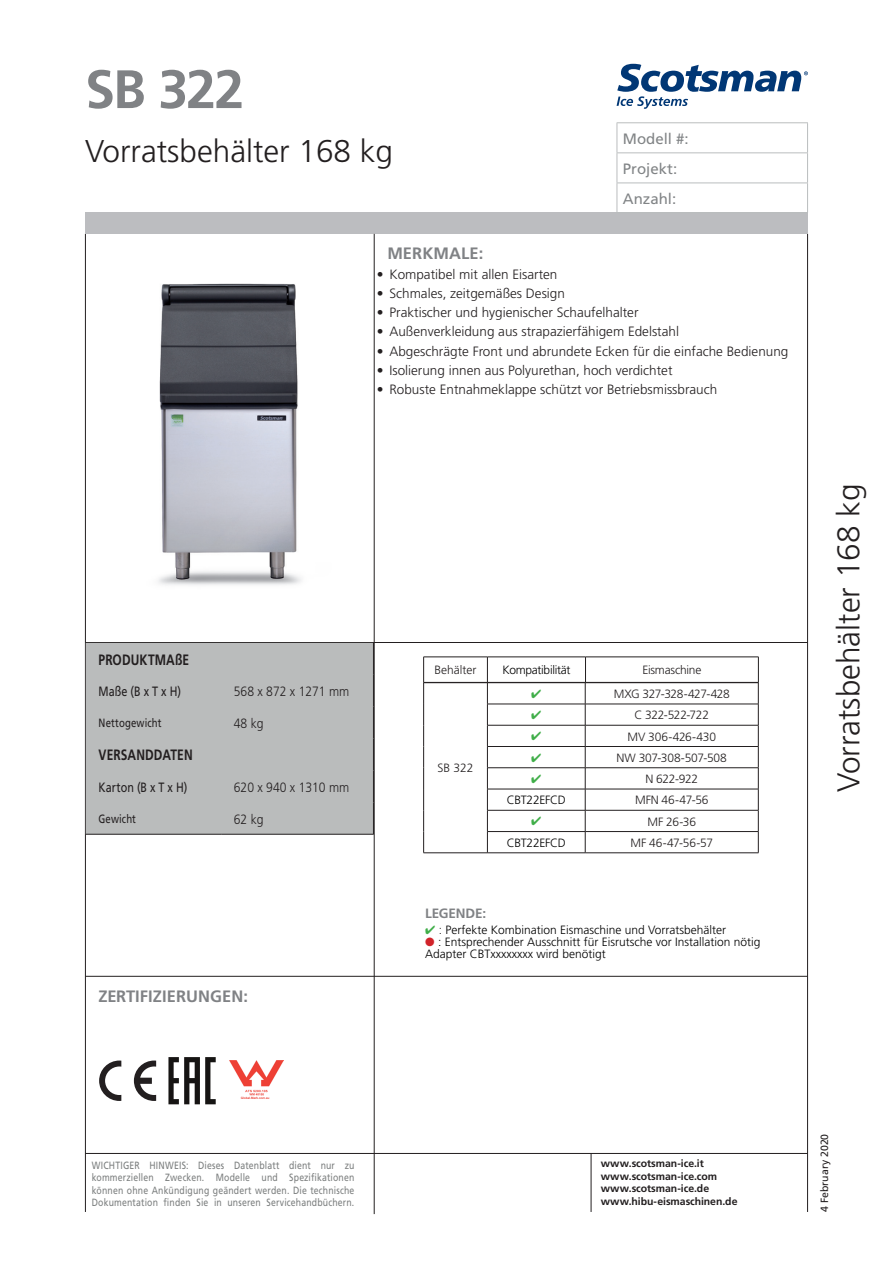
<style>
.page{position:relative;width:893px;height:1263px;background:#fff}
.page>*{position:absolute;margin:0;border:0;box-sizing:border-box;transform-origin:0 0}
.Note_fondo_pagina{font:700 54px "Frutiger";color:#808285}
.Sottotitolo{font:300 31.5px "Frutiger";color:#231f20}
.t1{font:700 16.5px "Frutiger";letter-spacing:.005em;color:#808285}
.t2{font:15px/30px "Frutiger";color:#818486}
.Note_fondo_pagina-2{font:700 15px "Frutiger";letter-spacing:.01em;color:#231f20;scale:.8 1}
.t3{font:300 13.5px "Frutiger";color:#231f20}
.t4{font:300 13.5px "Frutiger";color:#231f20;scale:.9 1}
.Note_fondo_pagina-3{font:13.5px "Frutiger";letter-spacing:.01em;color:#231f20;scale:.8 1}
.Note_fondo_pagina-4{font:700 13.5px "Frutiger";letter-spacing:-.01em;color:#808285}
.Tabella_testo_light{font:300 12px "Frutiger";color:#000}
.Note_fondo_pagina-5{font:300 12px "Frutiger";letter-spacing:-.02em;color:#231f20}
.Tabella_testo_light-2{font:300 12px "Frutiger";letter-spacing:-.025em;color:#000}
.Note_fondo_pagina-6{font:12px "Frutiger";letter-spacing:.01em;color:#231f20;scale:.8 1}
.Note_fondo_pagina-7{font:300 12px "Frutiger";color:#231f20}
.t5{font:10.5px/12.6px "Frutiger";letter-spacing:.02em;color:#7c7f7f;text-align:justify;scale:.83 1}
.t6{font:700 10.5px/12.6px "Frutiger";letter-spacing:-.005em;color:#231f20}
.t7{font:10.5px "Frutiger";color:#231f20}
.s1{color:#40ae49}
.s2{color:#231f20}
.s3{color:#d1232a}
</style>
<div class="page">
<hr style="left:85px;top:234px;width:1px;height:978px;background:#231f20">
<hr style="left:807px;top:234px;width:1px;height:978px;background:#231f20">
<hr style="left:85px;top:1153px;width:722px;height:1px;background:#231f20">
<hr style="left:591px;top:1153px;width:1px;height:59px;background:#231f20">
<svg style="left:617px;top:64px;width:191px;height:45px"></svg>
<div style="left:85px;top:213px;width:723px;height:21px;background:#bcbdc0"></div>
<hr style="left:374px;top:234px;width:1px;height:980px;background:#231f20">
<hr style="left:85px;top:642px;width:722px;height:1px;background:#231f20">
<hr style="left:85px;top:976px;width:722px;height:1px;background:#231f20">
<hr style="left:617px;top:122px;width:191px;height:1px;background:#babdbe">
<svg style="left:617px;top:123px;width:1px;height:29px"></svg>
<svg style="left:807px;top:123px;width:1px;height:29px"></svg>
<hr style="left:617px;top:152px;width:191px;height:1px;background:#babdbe">
<hr style="left:617px;top:153px;width:1px;height:30px;background:#babdbe">
<hr style="left:807px;top:153px;width:1px;height:30px;background:#babdbe">
<hr style="left:617px;top:183px;width:191px;height:1px;background:#babdbe">
<hr style="left:617px;top:183px;width:1px;height:30px;background:#babdbe">
<hr style="left:807px;top:183px;width:1px;height:30px;background:#babdbe">
<img style="left:158px;top:283px;width:143px;height:302px">
<div style="left:86px;top:643px;width:287px;height:191px;background:#babcbc"></div>
<hr style="left:86px;top:834px;width:135px;height:1px;background:#231f20">
<hr style="left:221px;top:834px;width:153px;height:1px;background:#231f20">
<hr style="left:373px;top:643px;width:1px;height:32px;background:#231f20">
<hr style="left:373px;top:675px;width:1px;height:32px;background:#231f20">
<hr style="left:373px;top:707px;width:1px;height:31px;background:#231f20">
<hr style="left:373px;top:738px;width:1px;height:32px;background:#231f20">
<hr style="left:373px;top:770px;width:1px;height:32px;background:#231f20">
<hr style="left:373px;top:802px;width:1px;height:32px;background:#231f20">
<svg style="left:134px;top:1060px;width:22px;height:41px"></svg>
<svg style="left:99px;top:1060px;width:22px;height:41px"></svg>
<svg style="left:168px;top:1057px;width:48px;height:47px"></svg>
<img style="left:230px;top:1060px;width:53px;height:38px">
<hr style="left:423px;top:852px;width:64px;height:1px;background:#231f20">
<hr style="left:487px;top:704px;width:98px;height:1px;background:#231f20">
<hr style="left:585px;top:704px;width:173px;height:1px;background:#231f20">
<hr style="left:487px;top:725px;width:98px;height:1px;background:#231f20">
<hr style="left:585px;top:725px;width:173px;height:1px;background:#231f20">
<hr style="left:487px;top:746px;width:98px;height:1px;background:#231f20">
<hr style="left:585px;top:746px;width:173px;height:1px;background:#231f20">
<hr style="left:487px;top:767px;width:98px;height:1px;background:#231f20">
<hr style="left:585px;top:767px;width:173px;height:1px;background:#231f20">
<hr style="left:487px;top:789px;width:98px;height:1px;background:#231f20">
<hr style="left:585px;top:789px;width:173px;height:1px;background:#231f20">
<hr style="left:487px;top:810px;width:98px;height:1px;background:#231f20">
<hr style="left:585px;top:810px;width:173px;height:1px;background:#231f20">
<hr style="left:487px;top:831px;width:98px;height:1px;background:#231f20">
<hr style="left:585px;top:831px;width:173px;height:1px;background:#231f20">
<hr style="left:487px;top:852px;width:98px;height:1px;background:#231f20">
<hr style="left:585px;top:852px;width:173px;height:1px;background:#231f20">
<hr style="left:423px;top:657px;width:64px;height:1px;background:#231f20">
<hr style="left:423px;top:682px;width:64px;height:1px;background:#231f20">
<hr style="left:487px;top:657px;width:98px;height:1px;background:#231f20">
<svg style="left:487px;top:657px;width:1px;height:196px"></svg>
<hr style="left:585px;top:657px;width:174px;height:1px;background:#231f20">
<svg style="left:585px;top:657px;width:1px;height:196px"></svg>
<svg style="left:758px;top:657px;width:1px;height:196px"></svg>
<hr style="left:487px;top:682px;width:98px;height:1px;background:#231f20">
<hr style="left:585px;top:682px;width:174px;height:1px;background:#231f20">
<svg style="left:423px;top:657px;width:1px;height:196px"></svg>
<p class="Note_fondo_pagina" style="left:85px;top:58px;width:161px">SB 322</p>
<p class="Sottotitolo" style="left:85px;top:134px;width:310px">Vorratsbehälter 168 kg</p>
<p class="t1" style="left:387px;top:244px;width:97px">MERKMALE:</p>
<p class="t2" style="left:623px;top:123px;width:67px">Modell #:<br>Projekt:<br>Anzahl:</p>
<p class="t3" style="left:377px;top:267px;width:182px">• Kompatibel mit allen Eisarten</p>
<p class="t3" style="left:377px;top:286px;width:190px">• Schmales, zeitgemäßes Design</p>
<p class="t3" style="left:377px;top:305px;width:263px">• Praktischer und hygienischer Schaufelhalter</p>
<p class="t3" style="left:377px;top:324px;width:304px">• Außenverkleidung aus strapazierfähigem Edelstahl</p>
<p class="t3" style="left:377px;top:343px;width:413px">• Abgeschrägte Front und abrundete Ecken für die einfache Bedienung</p>
<p class="t3" style="left:377px;top:362px;width:297px">• Isolierung innen aus Polyurethan, hoch verdichtet</p>
<p class="t3" style="left:377px;top:381px;width:342px">• Robuste Entnahmeklappe schützt vor Betriebsmissbrauch</p>
<p class="Note_fondo_pagina-2" style="left:99px;top:651px;width:115px">PRODUKTMAßE</p>
<p class="Note_fondo_pagina-3" style="left:99px;top:683px;width:105px">Maße (B x T x H)</p>
<p class="t4" style="left:234px;top:684px;width:130px">568 x 872 x 1271 mm</p>
<p class="Note_fondo_pagina-6" style="left:99px;top:716px;width:80px">Nettogewicht</p>
<p class="t4" style="left:234px;top:716px;width:35px">48 kg</p>
<p class="Note_fondo_pagina-2" style="left:99px;top:746px;width:119px">VERSANDDATEN</p>
<p class="Note_fondo_pagina-3" style="left:99px;top:779px;width:113px">Karton (B x T x H)</p>
<p class="t4" style="left:234px;top:779px;width:130px">620 x 940 x 1310 mm</p>
<p class="Note_fondo_pagina-6" style="left:99px;top:812px;width:48px">Gewicht</p>
<p class="t4" style="left:234px;top:811px;width:35px">62 kg</p>
<p class="t1" style="left:99px;top:987px;width:151px">ZERTIFIZIERUNGEN:</p>
<p class="Note_fondo_pagina-7" style="left:434px;top:663px;width:43px">Behälter</p>
<p class="Tabella_testo_light-2" style="left:502px;top:663px;width:70px">Kompatibilität</p>
<p class="Note_fondo_pagina-5" style="left:642px;top:663px;width:60px">Eismaschine</p>
<p class="Note_fondo_pagina-5" style="left:437px;top:761px;width:38px">SB 322</p>
<p class="Note_fondo_pagina-5" style="left:614px;top:687px;width:118px">MXG 327-328-427-428</p>
<p class="Note_fondo_pagina-5" style="left:634px;top:708px;width:76px">C 322-522-722</p>
<p class="Note_fondo_pagina-5" style="left:627px;top:730px;width:90px">MV 306-426-430</p>
<p class="Note_fondo_pagina-5" style="left:617px;top:751px;width:112px">NW 307-308-507-508</p>
<p class="Note_fondo_pagina-5" style="left:645px;top:772px;width:54px">N 622-922</p>
<p class="Tabella_testo_light-2" style="left:507px;top:793px;width:60px">CBT22EFCD</p>
<p class="Note_fondo_pagina-5" style="left:635px;top:793px;width:75px">MFN 46-47-56</p>
<p class="Note_fondo_pagina-5" style="left:647px;top:815px;width:50px">MF 26-36</p>
<p class="Tabella_testo_light-2" style="left:507px;top:836px;width:60px">CBT22EFCD</p>
<p class="Note_fondo_pagina-5" style="left:630px;top:836px;width:84px">MF 46-47-56-57</p>
<p class="Note_fondo_pagina-4" style="left:425px;top:905px;width:62px">LEGENDE:</p>
<p class="Tabella_testo_light" style="left:425px;top:923px;width:302px"><span class="s1">✔</span> <span class="s2">:</span> Perfekte Kombination Eismaschine und Vorratsbehälter</p>
<p class="Tabella_testo_light" style="left:425px;top:935px;width:337px"><span class="s3">●</span> : Entsprechender Ausschnitt für Eisrutsche vor Installation nötig</p>
<p class="Tabella_testo_light" style="left:425px;top:947px;width:182px">Adapter CBTxxxxxxxx wird benötigt</p>
<p class="Sottotitolo" style="left:831px;top:792px;width:310px;rotate:-90deg">Vorratsbehälter 168 kg</p>
<p class="t5" style="left:92px;top:1158px;width:318px">WICHTIGER HINWEIS: Dieses Datenblatt dient nur zu kommerziellen Zwecken. Modelle und Spezifikationen können ohne Ankündigung geändert werden. Die technische Dokumentation finden Sie in unseren Servicehandbüchern.</p>
<p class="t6" style="left:601px;top:1157px;width:138px">www.scotsman-ice.it www.scotsman-ice.com www.scotsman-ice.de www.hibu-eismaschinen.de</p>
<p class="t7" style="left:818px;top:1212px;width:80px;rotate:-90deg">4 February 2020</p>
</div>
